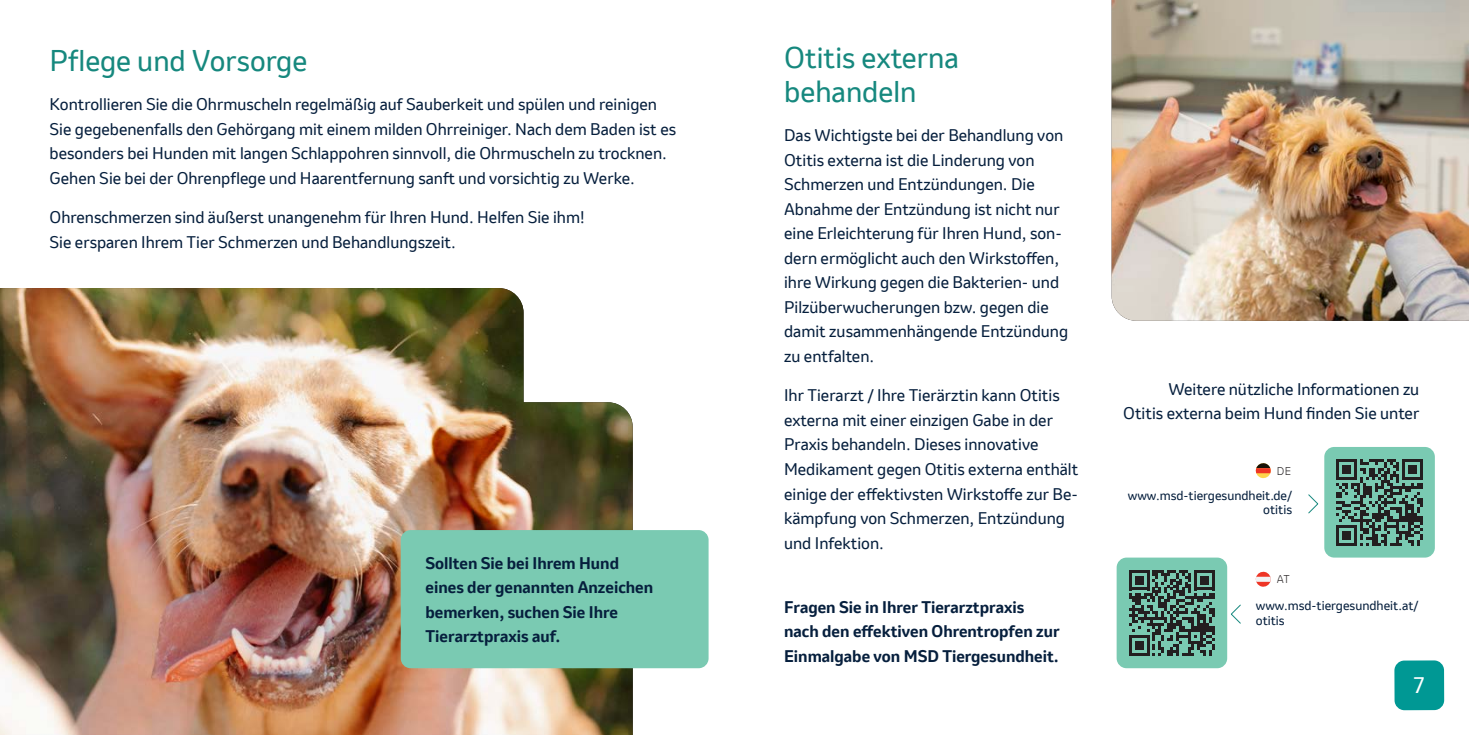
<style>
.page{position:relative;width:1469px;height:735px;background:#fff}
.page>*{position:absolute;margin:0;border:0;box-sizing:border-box;transform-origin:0 0}
.t1{font:28px/33.6px "Invention";color:#16887e}
.t2{font:21px "Invention";color:#fff}
.t3{font:15.75px/24.5px "Invention";color:#061f3d}
.t4{font:700 15.75px/24.5px "Invention";color:#061f3d}
.t5{font:12.25px/14.7px "Invention";color:#061f3d;text-align:right}
.t6{font:300 10.5px "Invention";color:#231f20}
</style>
<div class="page">
<img style="left:1111px;top:0;width:357px;height:320px">
<img style="left:0;top:288px;width:632px;height:446px">
<div style="left:401px;top:529px;width:307px;height:138px;background:#7acab2;border-radius:10px"></div>
<div style="left:1324px;top:446px;width:110px;height:111px;background:#7acab2;border-radius:10px"></div>
<svg style="left:1336px;top:459px;width:86px;height:86px"></svg>
<div style="left:1116px;top:557px;width:111px;height:110px;background:#7acab2;border-radius:10px"></div>
<svg style="left:1129px;top:570px;width:86px;height:86px"></svg>
<div style="left:1394px;top:660px;width:50px;height:49px;background:#009894;border-radius:10px"></div>
<svg style="left:1255px;top:463px;width:16px;height:15px"></svg>
<svg style="left:1255px;top:571px;width:16px;height:16px"></svg>
<svg style="left:1231px;top:604px;width:10px;height:20px"></svg>
<svg style="left:1308px;top:494px;width:10px;height:20px"></svg>
<h1 class="t1" style="left:50px;top:43px;width:259px">Pflege und Vorsorge</h1>
<p class="t3" style="left:50px;top:92px;width:628px">Kontrollieren Sie die Ohrmuscheln regelmäßig auf Sauberkeit und spülen und reinigen Sie gegebenenfalls den Gehörgang mit einem milden Ohrreiniger. Nach dem Baden ist es besonders bei Hunden mit langen Schlappohren sinnvoll, die Ohrmuscheln zu trocknen.<br>Gehen Sie bei der Ohrenpflege und Haarentfernung sanft und vorsichtig zu Werke.</p>
<p class="t3" style="left:50px;top:205px;width:536px">Ohrenschmerzen sind äußerst unangenehm für Ihren Hund. Helfen Sie ihm!<br>Sie ersparen Ihrem Tier Schmerzen und Behandlungszeit.</p>
<p class="t4" style="left:425px;top:550px;width:229px">Sollten Sie bei Ihrem Hund eines der genannten Anzeichen bemerken, suchen Sie Ihre<br>Tierarztpraxis auf.</p>
<h1 class="t1" style="left:784px;top:41px;width:176px">Otitis externa behandeln</h1>
<p class="t3" style="left:784px;top:123px;width:286px">Das Wichtigste bei der Behandlung von Otitis externa ist die Linderung von Schmerzen und Entzündungen. Die Abnahme der Entzündung ist nicht nur eine Erleichterung für Ihren Hund, son&shy;dern ermöglicht auch den Wirkstoffen, ihre Wirkung gegen die Bakterien- und Pilzüberwucherungen bzw. gegen die damit zusammenhängende Entzündung zu entfalten.</p>
<p class="t3" style="left:784px;top:383px;width:296px">Ihr Tierarzt / Ihre Tierärztin kann Otitis externa mit einer einzigen Gabe in der Praxis behandeln. Dieses innovative Medikament gegen Otitis externa enthält einige der effektivsten Wirkstoffe zur Be&shy;kämpfung von Schmerzen, Entzündung und Infektion.</p>
<p class="t4" style="left:784px;top:594px;width:277px">Fragen Sie in Ihrer Tierarztpraxis nach den effektiven Ohrentropfen zur<br>Einmalgabe von MSD Tiergesundheit.</p>
<p class="t3" style="left:1123px;top:376px;width:298px;text-align:right">Weitere nützliche Informationen zu<br>Otitis externa beim Hund finden Sie unter</p>
<p class="t6" style="left:1276px;top:463px;width:16px">DE</p>
<p class="t5" style="left:1127px;top:487px;width:166px">www.msd-tiergesundheit.de/ otitis</p>
<p class="t6" style="left:1276px;top:571px;width:14px">AT</p>
<p class="t5" style="left:1255px;top:598px;width:164px;text-align:left">www.msd-tiergesundheit.at/ otitis</p>
<h2 class="t2" style="left:1413px;top:670px;width:12px">7</h2>
</div>
